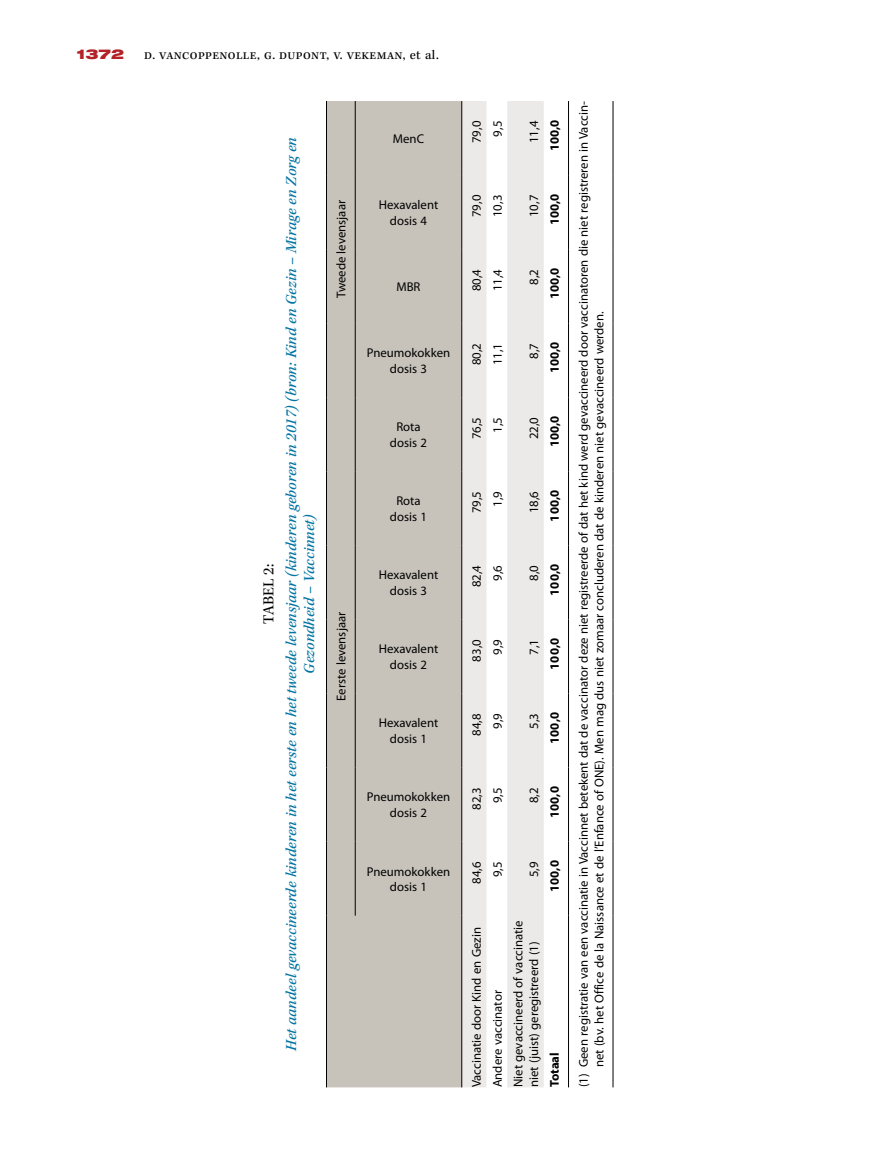
<style>
.page{position:relative;width:876px;height:1174px;background:#fff}
.page>*{position:absolute;margin:0;border:0;box-sizing:border-box;transform-origin:0 0}
.t1{font:italic 500 15.75px/18px "Kepler Std";letter-spacing:-.005em;color:#0475a3;text-align:center}
.t2{font:15.75px "Kepler Std";color:#000}
.t3{font:13.5px "Kepler Std";letter-spacing:.03em;color:#000}
.t4{font:900 expanded 13.5px "Helvetica Neue LT Std";color:#b32227}
.t5{font:12.75px/15.8px "Myriad Pro";color:#000;text-align:center}
.t6{font:700 12.75px "Myriad Pro";color:#000}
</style>
<div class="page">
<div style="left:327px;top:101px;width:134px;height:986px;background:#c7c3bb"></div>
<svg style="left:462px;top:101px;width:82px;height:986px;fill:#eceae8"></svg>
<hr style="left:355px;top:841px;width:1px;height:74px;background:#000">
<hr style="left:355px;top:767px;width:1px;height:74px;background:#000">
<hr style="left:355px;top:693px;width:1px;height:74px;background:#000">
<hr style="left:355px;top:619px;width:1px;height:74px;background:#000">
<hr style="left:355px;top:545px;width:1px;height:74px;background:#000">
<hr style="left:355px;top:471px;width:1px;height:74px;background:#000">
<hr style="left:355px;top:397px;width:1px;height:74px;background:#000">
<hr style="left:355px;top:323px;width:1px;height:74px;background:#000">
<hr style="left:355px;top:249px;width:1px;height:74px;background:#000">
<hr style="left:355px;top:175px;width:1px;height:74px;background:#000">
<hr style="left:355px;top:101px;width:1px;height:74px;background:#000">
<hr style="left:326px;top:915px;width:1px;height:172px;background:#000">
<hr style="left:326px;top:841px;width:1px;height:74px;background:#000">
<hr style="left:326px;top:767px;width:1px;height:74px;background:#000">
<hr style="left:326px;top:693px;width:1px;height:74px;background:#000">
<hr style="left:326px;top:619px;width:1px;height:74px;background:#000">
<hr style="left:326px;top:545px;width:1px;height:74px;background:#000">
<hr style="left:326px;top:471px;width:1px;height:74px;background:#000">
<hr style="left:326px;top:397px;width:1px;height:74px;background:#000">
<hr style="left:326px;top:323px;width:1px;height:74px;background:#000">
<hr style="left:326px;top:249px;width:1px;height:74px;background:#000">
<hr style="left:326px;top:175px;width:1px;height:74px;background:#000">
<hr style="left:326px;top:101px;width:1px;height:74px;background:#000">
<hr style="left:461px;top:915px;width:1px;height:172px;background:#000">
<hr style="left:461px;top:841px;width:1px;height:74px;background:#000">
<hr style="left:461px;top:767px;width:1px;height:74px;background:#000">
<hr style="left:461px;top:693px;width:1px;height:74px;background:#000">
<hr style="left:461px;top:619px;width:1px;height:74px;background:#000">
<hr style="left:461px;top:545px;width:1px;height:74px;background:#000">
<hr style="left:461px;top:471px;width:1px;height:74px;background:#000">
<hr style="left:461px;top:397px;width:1px;height:74px;background:#000">
<hr style="left:461px;top:323px;width:1px;height:74px;background:#000">
<hr style="left:461px;top:249px;width:1px;height:74px;background:#000">
<hr style="left:461px;top:175px;width:1px;height:74px;background:#000">
<hr style="left:461px;top:101px;width:1px;height:74px;background:#000">
<hr style="left:568px;top:915px;width:1px;height:172px;background:#000">
<hr style="left:568px;top:841px;width:1px;height:74px;background:#000">
<hr style="left:568px;top:767px;width:1px;height:74px;background:#000">
<hr style="left:568px;top:693px;width:1px;height:74px;background:#000">
<hr style="left:568px;top:619px;width:1px;height:74px;background:#000">
<hr style="left:568px;top:545px;width:1px;height:74px;background:#000">
<hr style="left:568px;top:471px;width:1px;height:74px;background:#000">
<hr style="left:568px;top:397px;width:1px;height:74px;background:#000">
<hr style="left:568px;top:323px;width:1px;height:74px;background:#000">
<hr style="left:568px;top:249px;width:1px;height:74px;background:#000">
<hr style="left:568px;top:175px;width:1px;height:74px;background:#000">
<hr style="left:568px;top:101px;width:1px;height:74px;background:#000">
<hr style="left:613px;top:915px;width:1px;height:172px;background:#000">
<hr style="left:613px;top:841px;width:1px;height:74px;background:#000">
<hr style="left:613px;top:767px;width:1px;height:74px;background:#000">
<hr style="left:613px;top:693px;width:1px;height:74px;background:#000">
<hr style="left:613px;top:619px;width:1px;height:74px;background:#000">
<hr style="left:613px;top:545px;width:1px;height:74px;background:#000">
<hr style="left:613px;top:471px;width:1px;height:74px;background:#000">
<hr style="left:613px;top:397px;width:1px;height:74px;background:#000">
<hr style="left:613px;top:323px;width:1px;height:74px;background:#000">
<hr style="left:613px;top:249px;width:1px;height:74px;background:#000">
<hr style="left:613px;top:175px;width:1px;height:74px;background:#000">
<hr style="left:613px;top:101px;width:1px;height:74px;background:#000">
<p class="t4" style="left:77px;top:46px;width:49px">1372</p>
<p class="t3" style="left:144px;top:47px;width:296px">D. Vancoppenolle, G. Dupont, V. Vekeman, et al.</p>
<p class="t2" style="left:260px;top:624px;width:62px;rotate:-90deg">TABEL 2:</p>
<p class="t1" style="left:283px;top:1050px;width:915px;rotate:-90deg">Het aandeel gevaccineerde kinderen in het eerste en het tweede levensjaar (kinderen geboren in 2017) (bron: Kind en Gezin – Mirage en Zorg en<br>Gezondheid – Vaccinnet)</p>
<p class="t5" style="left:334px;top:298px;width:100px;rotate:-90deg">Tweede levensjaar</p>
<p class="t5" style="left:334px;top:701px;width:91px;rotate:-90deg">Eerste levensjaar</p>
<p class="t5" style="left:393px;top:131px;width:33px">MenC</p>
<p class="t5" style="left:379px;top:197px;width:61px">Hexavalent dosis 4</p>
<p class="t5" style="left:396px;top:279px;width:26px">MBR</p>
<p class="t5" style="left:367px;top:345px;width:85px">Pneumokokken dosis 3</p>
<p class="t5" style="left:390px;top:419px;width:39px">Rota dosis 2</p>
<p class="t5" style="left:390px;top:493px;width:39px">Rota dosis 1</p>
<p class="t5" style="left:379px;top:567px;width:61px">Hexavalent dosis 3</p>
<p class="t5" style="left:379px;top:641px;width:61px">Hexavalent dosis 2</p>
<p class="t5" style="left:379px;top:715px;width:61px">Hexavalent dosis 1</p>
<p class="t5" style="left:367px;top:789px;width:85px">Pneumokokken dosis 2</p>
<p class="t5" style="left:367px;top:863px;width:85px">Pneumokokken dosis 1</p>
<p class="t5" style="left:469px;top:143px;width:24px;rotate:-90deg">79,0</p>
<p class="t5" style="left:490px;top:137px;width:17px;rotate:-90deg">9,5</p>
<p class="t5" style="left:526px;top:143px;width:24px;rotate:-90deg">11,4</p>
<p class="t6" style="left:547px;top:151px;width:33px;rotate:-90deg">100,0</p>
<p class="t5" style="left:469px;top:217px;width:24px;rotate:-90deg">79,0</p>
<p class="t5" style="left:490px;top:217px;width:24px;rotate:-90deg">10,3</p>
<p class="t5" style="left:526px;top:217px;width:24px;rotate:-90deg">10,7</p>
<p class="t6" style="left:547px;top:225px;width:33px;rotate:-90deg">100,0</p>
<p class="t5" style="left:469px;top:291px;width:24px;rotate:-90deg">80,4</p>
<p class="t5" style="left:490px;top:291px;width:24px;rotate:-90deg">11,4</p>
<p class="t5" style="left:526px;top:285px;width:17px;rotate:-90deg">8,2</p>
<p class="t6" style="left:547px;top:299px;width:33px;rotate:-90deg">100,0</p>
<p class="t5" style="left:469px;top:365px;width:24px;rotate:-90deg">80,2</p>
<p class="t5" style="left:490px;top:365px;width:24px;rotate:-90deg">11,1</p>
<p class="t5" style="left:526px;top:359px;width:17px;rotate:-90deg">8,7</p>
<p class="t6" style="left:547px;top:373px;width:33px;rotate:-90deg">100,0</p>
<p class="t5" style="left:469px;top:439px;width:24px;rotate:-90deg">76,5</p>
<p class="t5" style="left:490px;top:433px;width:17px;rotate:-90deg">1,5</p>
<p class="t5" style="left:526px;top:439px;width:24px;rotate:-90deg">22,0</p>
<p class="t6" style="left:547px;top:447px;width:33px;rotate:-90deg">100,0</p>
<p class="t5" style="left:469px;top:513px;width:24px;rotate:-90deg">79,5</p>
<p class="t5" style="left:490px;top:507px;width:17px;rotate:-90deg">1,9</p>
<p class="t5" style="left:526px;top:513px;width:24px;rotate:-90deg">18,6</p>
<p class="t6" style="left:547px;top:521px;width:33px;rotate:-90deg">100,0</p>
<p class="t5" style="left:469px;top:587px;width:24px;rotate:-90deg">82,4</p>
<p class="t5" style="left:490px;top:581px;width:17px;rotate:-90deg">9,6</p>
<p class="t5" style="left:526px;top:581px;width:17px;rotate:-90deg">8,0</p>
<p class="t6" style="left:547px;top:595px;width:33px;rotate:-90deg">100,0</p>
<p class="t5" style="left:469px;top:661px;width:24px;rotate:-90deg">83,0</p>
<p class="t5" style="left:490px;top:655px;width:17px;rotate:-90deg">9,9</p>
<p class="t5" style="left:526px;top:655px;width:17px;rotate:-90deg">7,1</p>
<p class="t6" style="left:547px;top:669px;width:33px;rotate:-90deg">100,0</p>
<p class="t5" style="left:469px;top:735px;width:24px;rotate:-90deg">84,8</p>
<p class="t5" style="left:490px;top:729px;width:17px;rotate:-90deg">9,9</p>
<p class="t5" style="left:469px;top:809px;width:24px;rotate:-90deg">82,3</p>
<p class="t5" style="left:490px;top:803px;width:17px;rotate:-90deg">9,5</p>
<p class="t5" style="left:526px;top:729px;width:17px;rotate:-90deg">5,3</p>
<p class="t6" style="left:547px;top:743px;width:33px;rotate:-90deg">100,0</p>
<p class="t5" style="left:526px;top:803px;width:17px;rotate:-90deg">8,2</p>
<p class="t6" style="left:547px;top:817px;width:33px;rotate:-90deg">100,0</p>
<p class="t5" style="left:469px;top:883px;width:24px;rotate:-90deg">84,6</p>
<p class="t5" style="left:490px;top:877px;width:17px;rotate:-90deg">9,5</p>
<p class="t5" style="left:526px;top:877px;width:17px;rotate:-90deg">5,9</p>
<p class="t6" style="left:547px;top:891px;width:33px;rotate:-90deg">100,0</p>
<p class="t5" style="left:469px;top:1087px;width:162px;rotate:-90deg">Vaccinatie door Kind en Gezin</p>
<p class="t5" style="left:490px;top:1087px;width:99px;rotate:-90deg">Andere vaccinator</p>
<p class="t5" style="left:510px;top:1087px;width:169px;text-align:left;rotate:-90deg">Niet gevaccineerd of vaccinatie niet (juist) geregistreerd (1)</p>
<p class="t6" style="left:547px;top:1087px;width:36px;rotate:-90deg">Totaal</p>
<p class="t5" style="left:576px;top:1067px;width:967px;text-align:left;text-indent:-20px;rotate:-90deg">(1) Geen registratie van een vaccinatie in Vaccinnet betekent dat de vaccinator deze niet registreerde of dat het kind werd gevaccineerd door vaccinatoren die niet registreren in Vaccin&shy;net (bv. het Office de la Naissance et de l’Enfance of ONE). Men mag dus niet zomaar concluderen dat de kinderen niet gevaccineerd werden.</p>
</div>
